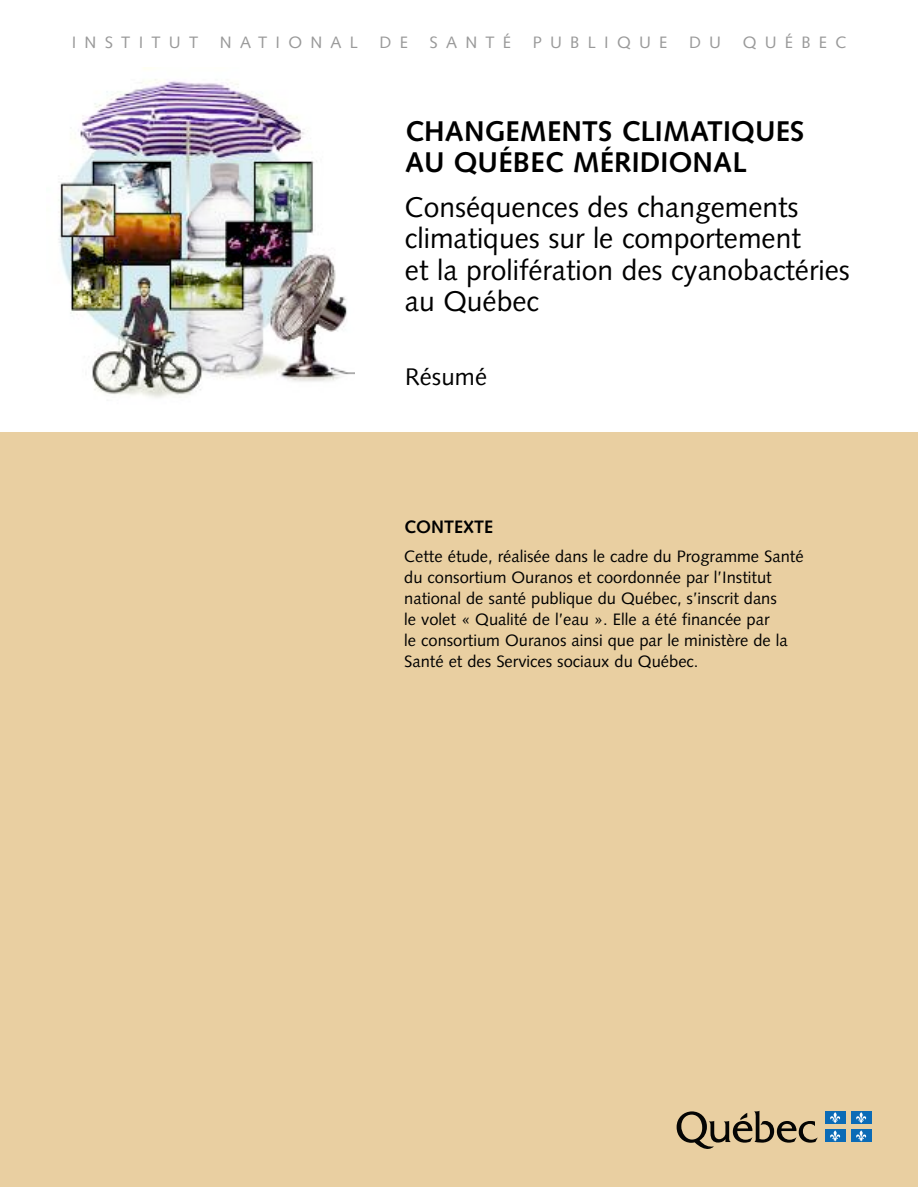
<style>
.page{position:relative;width:918px;height:1187px;background:#fff}
.page>*{position:absolute;margin:0;border:0;box-sizing:border-box;transform-origin:0 0}
.t1{font:28.5px/31.5px "Syntax";color:#000}
.t2{font:700 28.5px/31.5px "Syntax";letter-spacing:.005em;color:#000}
.t3{font:24px "Syntax";letter-spacing:.005em;color:#000}
.t4{font:700 18px "Syntax";color:#000}
.t5{font:16.5px/21px "Syntax";color:#000}
.t6{font:16.5px "Syntax";letter-spacing:.5em;color:#999}
</style>
<div class="page">
<div style="left:0;top:432px;width:918px;height:755px;background:#e9cfa1"></div>
<img style="left:58px;top:68px;width:297px;height:330px">
<svg style="left:677px;top:1111px;width:141px;height:38px"></svg>
<div style="left:825px;top:1111px;width:20px;height:13px;background:#0b6bb6"></div>
<svg style="left:830px;top:1112px;width:11px;height:11px"></svg>
<div style="left:851px;top:1111px;width:20px;height:13px;background:#0b6bb6"></div>
<svg style="left:856px;top:1112px;width:11px;height:11px"></svg>
<div style="left:825px;top:1130px;width:20px;height:12px;background:#0b6bb6"></div>
<svg style="left:830px;top:1130px;width:11px;height:11px"></svg>
<div style="left:851px;top:1130px;width:20px;height:12px;background:#0b6bb6"></div>
<svg style="left:856px;top:1130px;width:11px;height:11px"></svg>
<p class="t6" style="left:72px;top:33px;width:128px">INSTITUT</p>
<p class="t6" style="left:220px;top:33px;width:140px">NATIONAL</p>
<p class="t6" style="left:380px;top:33px;width:30px">D E</p>
<p class="t6" style="left:430px;top:33px;width:83px">SANTÉ</p>
<p class="t6" style="left:533px;top:33px;width:136px">PUBLIQUE</p>
<p class="t6" style="left:689px;top:33px;width:34px">D U</p>
<p class="t6" style="left:743px;top:33px;width:105px">QUÉBEC</p>
<h1 class="t2" style="left:405px;top:115px;width:401px">CHANGEMENTS CLIMATIQUES<br>AU QUÉBEC MÉRIDIONAL</h1>
<h1 class="t1" style="left:405px;top:191px;width:446px">Conséquences des changements climatiques sur le comportement<br>et la prolifération des cyanobactéries au Québec</h1>
<h2 class="t3" style="left:405px;top:363px;width:84px">Résumé</h2>
<p class="t4" style="left:404px;top:516px;width:90px">CONTEXTE</p>
<p class="t5" style="left:404px;top:545px;width:401px">Cette étude, réalisée dans le cadre du Programme Santé du consortium Ouranos et coordonnée par l’Institut national de santé publique du Québec, s’inscrit dans<br>le volet « Qualité de l’eau ». Elle a été financée par<br>le consortium Ouranos ainsi que par le ministère de la Santé et des Services sociaux du Québec.</p>
</div>
